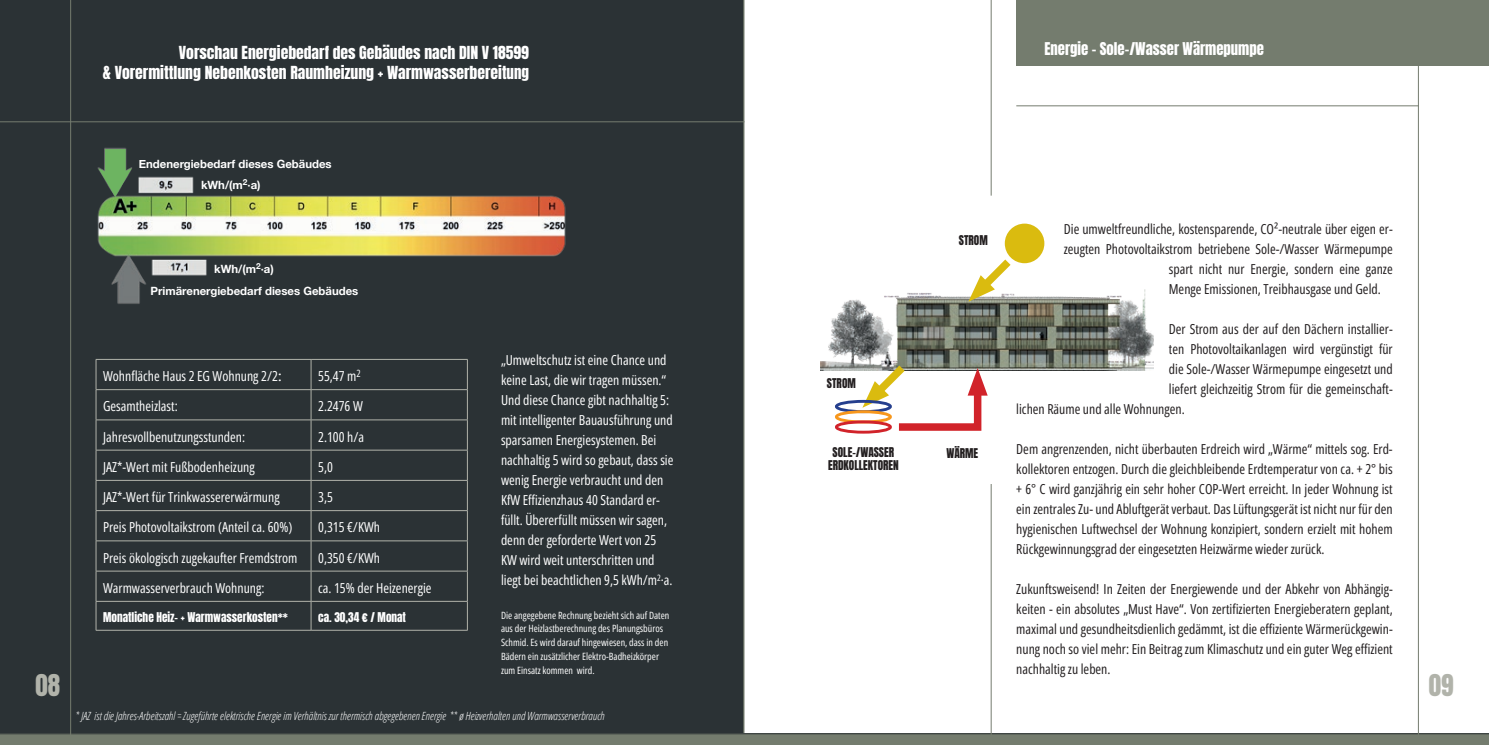
<style>
.page{position:relative;width:1489px;height:745px;background:#fff}
.page>*{position:absolute;margin:0;border:0;box-sizing:border-box;transform-origin:0 0}
.t1{font:25px "Anton";color:#b1b3aa}
.t2{font:15px/20px "Anton";color:#fff;text-align:right;scale:1.04 1}
.t3{font:14.75px "Anton";color:#fff}
.t4{font:13.75px/20px "Open Sans Condensed";color:#231f20;text-align:justify}
.t5{font:13.75px/20px "Open Sans Condensed";color:#fff}
.t6{font:700 11.38px/21.2px "Helvetica Neue";color:#fff}
.t7{font:italic 300 condensed 11.25px "Open Sans";color:#fff}
.t8{font:11.25px "Anton";color:#fff}
.t9{font:11.25px "Anton";color:#231f20}
.t10{font:10px/13.8px "Open Sans Condensed";color:#fff}
</style>
<div class="page">
<div style="left:0;top:0;width:744px;height:733px;background:#2b3235"></div>
<svg style="left:0;top:733px;width:1488px;height:11px;background:#6d7568"></svg>
<hr style="left:0;top:121px;width:744px;height:1px;background:#747c6e">
<div style="left:97px;top:360px;width:370px;height:269px;background:#2b3235"></div>
<hr style="left:96px;top:389px;width:1px;height:30px;background:#b1b3aa">
<hr style="left:311px;top:389px;width:1px;height:30px;background:#b1b3aa">
<hr style="left:467px;top:389px;width:1px;height:30px;background:#b1b3aa">
<hr style="left:96px;top:419px;width:215px;height:1px;background:#b1b3aa">
<hr style="left:311px;top:419px;width:156px;height:1px;background:#b1b3aa">
<hr style="left:96px;top:449px;width:215px;height:1px;background:#b1b3aa">
<svg style="left:96px;top:420px;width:1px;height:59px"></svg>
<hr style="left:311px;top:449px;width:156px;height:1px;background:#b1b3aa">
<svg style="left:311px;top:420px;width:1px;height:59px"></svg>
<svg style="left:467px;top:420px;width:1px;height:59px"></svg>
<hr style="left:96px;top:479px;width:215px;height:1px;background:#b1b3aa">
<hr style="left:96px;top:480px;width:1px;height:30px;background:#b1b3aa">
<hr style="left:311px;top:479px;width:156px;height:1px;background:#b1b3aa">
<hr style="left:311px;top:480px;width:1px;height:30px;background:#b1b3aa">
<hr style="left:467px;top:480px;width:1px;height:30px;background:#b1b3aa">
<hr style="left:96px;top:510px;width:215px;height:1px;background:#b1b3aa">
<hr style="left:96px;top:510px;width:1px;height:30px;background:#b1b3aa">
<hr style="left:311px;top:510px;width:156px;height:1px;background:#b1b3aa">
<hr style="left:311px;top:510px;width:1px;height:30px;background:#b1b3aa">
<hr style="left:467px;top:510px;width:1px;height:30px;background:#b1b3aa">
<hr style="left:96px;top:540px;width:215px;height:1px;background:#b1b3aa">
<hr style="left:311px;top:540px;width:156px;height:1px;background:#b1b3aa">
<hr style="left:96px;top:570px;width:215px;height:1px;background:#b1b3aa">
<hr style="left:311px;top:570px;width:156px;height:1px;background:#b1b3aa">
<hr style="left:96px;top:600px;width:215px;height:1px;background:#b1b3aa">
<svg style="left:96px;top:541px;width:1px;height:88px"></svg>
<hr style="left:311px;top:600px;width:156px;height:1px;background:#b1b3aa">
<svg style="left:311px;top:541px;width:1px;height:88px"></svg>
<svg style="left:467px;top:541px;width:1px;height:88px"></svg>
<hr style="left:96px;top:629px;width:215px;height:1px;background:#b1b3aa">
<hr style="left:311px;top:629px;width:156px;height:1px;background:#b1b3aa">
<hr style="left:96px;top:359px;width:215px;height:1px;background:#b1b3aa">
<hr style="left:96px;top:359px;width:1px;height:30px;background:#b1b3aa">
<hr style="left:311px;top:359px;width:156px;height:1px;background:#b1b3aa">
<hr style="left:311px;top:359px;width:1px;height:30px;background:#b1b3aa">
<hr style="left:467px;top:359px;width:1px;height:30px;background:#b1b3aa">
<hr style="left:96px;top:389px;width:215px;height:1px;background:#b1b3aa">
<hr style="left:311px;top:389px;width:156px;height:1px;background:#b1b3aa">
<hr style="left:990px;top:0;width:1px;height:195px;background:#747c6e">
<hr style="left:990px;top:483px;width:1px;height:261px;background:#747c6e">
<img style="left:820px;top:289px;width:332px;height:81px">
<div style="left:1004px;top:223px;width:40px;height:40px;background:#dabb0f;border-radius:50%"></div>
<svg style="left:968px;top:251px;width:50px;height:50px"></svg>
<div style="left:835px;top:399px;width:56px;height:14px;border:3px solid #253f8e;border-radius:50%"></div>
<div style="left:835px;top:410px;width:56px;height:13px;border:3px solid #f7971d;border-radius:50%"></div>
<div style="left:835px;top:420px;width:56px;height:13px;border:3px solid #d1232a;border-radius:50%"></div>
<svg style="left:862px;top:357px;width:125px;height:77px"></svg>
<img style="left:97px;top:146px;width:469px;height:159px">
<svg style="left:98px;top:149px;width:34px;height:48px;background:#517a4f"></svg>
<div style="left:1016px;top:0;width:472px;height:66px;background:#747c6e"></div>
<hr style="left:1417px;top:0;width:1px;height:744px;background:#747c6e">
<hr style="left:70px;top:0;width:1px;height:744px;background:#747c6e">
<hr style="left:1016px;top:105px;width:402px;height:1px;background:#747c6e">
<p class="t2" style="left:103px;top:43px;width:411px">Vorschau Energiebedarf des Gebäudes nach DIN V 18599<br>&amp; Vorermittlung Nebenkosten Raumheizung + Warmwasserbereitung</p>
<p class="t6" style="left:201px;top:154px;width:132px;text-indent:-62px">Endenergiebedarf dieses Gebäudes kWh/(m<sup>2</sup>·a)</p>
<p class="t6" style="left:150px;top:257px;width:209px;line-height:22.2px;text-indent:64px">kWh/(m<sup>2</sup>·a)<br>Primärenergiebedarf dieses Gebäudes</p>
<h1 class="t1" style="left:35px;top:671px;width:26px">08</h1>
<p class="t5" style="left:103px;top:365px;width:180px">Wohnfläche Haus 2 EG Wohnung 2/2:</p>
<p class="t5" style="left:318px;top:365px;width:44px">55,47 m<sup>2</sup></p>
<p class="t5" style="left:103px;top:396px;width:76px">Gesamtheizlast:</p>
<p class="t5" style="left:318px;top:396px;width:46px">2.2476 W</p>
<p class="t5" style="left:103px;top:426px;width:144px">Jahresvollbenutzungsstunden:</p>
<p class="t5" style="left:318px;top:426px;width:47px">2.100 h/a</p>
<p class="t5" style="left:103px;top:456px;width:153px">JAZ*-Wert mit Fußbodenheizung</p>
<p class="t5" style="left:318px;top:456px;width:16px">5,0</p>
<p class="t5" style="left:103px;top:486px;width:178px">JAZ*-Wert für Trinkwassererwärmung</p>
<p class="t5" style="left:318px;top:486px;width:16px">3,5</p>
<p class="t5" style="left:103px;top:516px;width:191px">Preis Photovoltaikstrom (Anteil ca. 60%)</p>
<p class="t5" style="left:318px;top:516px;width:63px">0,315 €/KWh</p>
<p class="t5" style="left:103px;top:547px;width:196px">Preis ökologisch zugekaufter Fremdstrom</p>
<p class="t5" style="left:318px;top:547px;width:63px">0,350 €/KWh</p>
<p class="t5" style="left:103px;top:577px;width:163px">Warmwasserverbrauch Wohnung:</p>
<p class="t5" style="left:318px;top:577px;width:115px">ca. 15% der Heizenergie</p>
<p class="t8" style="left:103px;top:610px;width:186px">Monatliche Heiz- + Warmwasserkosten**</p>
<p class="t8" style="left:318px;top:610px;width:89px">ca. 30,34 € / Monat</p>
<p class="t5" style="left:501px;top:349px;width:174px">„Umweltschutz ist eine Chance und keine Last, die wir tragen müssen.“ Und diese Chance gibt nachhaltig 5: mit intelligenter Bauausführung und sparsamen Energiesystemen. Bei nachhaltig 5 wird so gebaut, dass sie wenig Energie verbraucht und den KfW Effizienzhaus 40 Standard er&shy;füllt. Übererfüllt müssen wir sagen, denn der geforderte Wert von 25<br>KW wird weit unterschritten und liegt bei beachtlichen 9,5 kWh/m<sup>2</sup>·a.</p>
<p class="t10" style="left:501px;top:607px;width:170px">Die angegebene Rechnung bezieht sich auf Daten aus der Heizlastberechnung des Planungsbüros Schmid. Es wird darauf hingewiesen, dass in den Bädern ein zusätzlicher Elektro-Badheizkörper zum Einsatz kommen wird.</p>
<p class="t7" style="left:76px;top:707px;width:530px">* JAZ ist die Jahres-Arbeitszahl = Zugeführte elektrische Energie im Verhältnis zur thermisch abgegebenen Energie ** ø Heizverhalten und Warmwasserverbrauch</p>
<p class="t3" style="left:1044px;top:41px;width:221px">Energie - Sole-/Wasser Wärmepumpe</p>
<p class="t9" style="left:827px;top:377px;width:30px">STROM</p>
<p class="t9" style="left:958px;top:234px;width:30px">STROM</p>
<p class="t9" style="left:832px;top:446px;width:63px">SOLE-/WASSER</p>
<p class="t9" style="left:946px;top:447px;width:33px">WÄRME</p>
<p class="t9" style="left:828px;top:459px;width:72px">ERDKOLLEKTOREN</p>
<p class="t4" style="left:1063px;top:218px;width:330px">Die umweltfreundliche, kostensparende, CO²-neutrale über eigen er-</p>
<p class="t4" style="left:1063px;top:238px;width:330px">zeugten Photovoltaikstrom betriebene Sole-/Wasser Wärmepumpe</p>
<p class="t4" style="left:1168px;top:258px;width:225px">spart nicht nur Energie, sondern eine ganze</p>
<p class="t4" style="left:1168px;top:278px;width:213px">Menge Emissionen, Treibhausgase und Geld.</p>
<p class="t4" style="left:1168px;top:318px;width:225px">Der Strom aus der auf den Dächern installier-</p>
<p class="t4" style="left:1168px;top:338px;width:225px">ten Photovoltaikanlagen wird vergünstigt für</p>
<p class="t4" style="left:1168px;top:358px;width:225px">die Sole-/Wasser Wärmepumpe eingesetzt und</p>
<p class="t4" style="left:1168px;top:378px;width:225px">liefert gleichzeitig Strom für die gemeinschaft-</p>
<p class="t4" style="left:1016px;top:398px;width:170px">lichen Räume und alle Wohnungen.</p>
<p class="t4" style="left:1016px;top:438px;width:378px">Dem angrenzenden, nicht überbauten Erdreich wird „Wärme“ mittels sog. Erd&shy;kollektoren entzogen. Durch die gleichbleibende Erdtemperatur von ca. + 2° bis + 6° C wird ganzjährig ein sehr hoher COP-Wert erreicht. In jeder Wohnung ist ein zentrales Zu- und Abluftgerät verbaut. Das Lüftungsgerät ist nicht nur für den hygienischen Luftwechsel der Wohnung konzipiert, sondern erzielt mit hohem Rückgewinnungsgrad der eingesetzten Heizwärme wieder zurück.</p>
<p class="t4" style="left:1016px;top:578px;width:378px">Zukunftsweisend! In Zeiten der Energiewende und der Abkehr von Abhängig&shy;keiten - ein absolutes „Must Have“. Von zertifizierten Energieberatern geplant, maximal und gesundheitsdienlich gedämmt, ist die effiziente Wärmerückgewin&shy;nung noch so viel mehr: Ein Beitrag zum Klimaschutz und ein guter Weg effizient nachhaltig zu leben.</p>
<h1 class="t1" style="left:1428px;top:671px;width:26px">09</h1>
</div>
